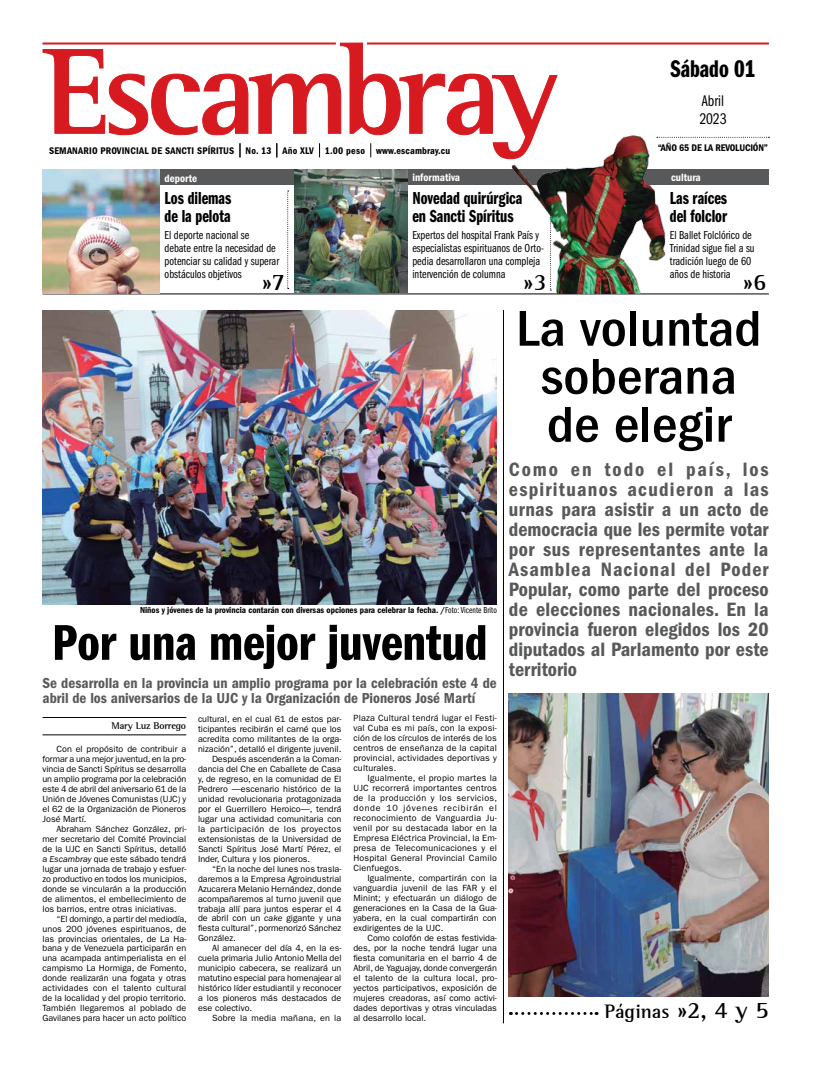
<style>
.page{position:relative;width:820px;height:1080px;background:#fff}
.page>*{position:absolute;margin:0;border:0;box-sizing:border-box;transform-origin:0 0}
.t1{font:500 condensed 52px/48px "ITC Franklin Gothic Std";color:#000;text-align:center;scale:1.1 1}
.t2{font:52px "ITC Franklin Gothic Std Dm Cp";color:#000;scale:1.1 1}
.t3{font:25px "ITC Franklin Gothic Std Dm Cp";color:#000}
.t4{font:700 24px "AT Rotis Semi Serif";color:#000}
.t5{font:20px/20px "ITC Franklin Gothic Std Dm Cd";letter-spacing:.01em;color:#58595b;text-align:justify}
.t6{font:700 20px "AT Rotis Semi Serif";color:#000}
.t7{font:18px/18px "ITC Franklin Gothic Std Dm Cp";color:#000}
.t8{font:16px/18px "ITC Franklin Gothic Std Bk Cp";color:#000}
.t9{font:15px/15px "ITC Franklin Gothic Std Dm Cd";color:#58595b}
.t10{font:12px/13px "ITC Franklin Gothic Std Bk Cp";color:#000}
.t11{font:11px "ITC Franklin Gothic Std Dm Cd";color:#fff}
.t12{font:10px "ITC Franklin Gothic Std Dm Cd";letter-spacing:.02em;color:#000}
.t13{font:700 10px "AT Rotis Semi Serif";letter-spacing:-.02em;color:#000}
.t14{font:9px/10px "ITC Franklin Gothic Std";color:#000;text-align:justify}
.t15{font:9px "ITC Franklin Gothic Std Dm Cd";color:#000}
.t16{font:9px "ITC Franklin Gothic Std";letter-spacing:.035em;color:#000}
.t17{font:9px "ITC Franklin Gothic Std";letter-spacing:.02em;color:#000}
.s1{font-family:"ITC Franklin Gothic Std Bk Cp"}
.s2{font-style:italic}
.s3{font-size:24px}
</style>
<div class="page">
<hr style="left:43px;top:717px;width:143px;height:1px;background:#000">
<hr style="left:43px;top:734px;width:143px;height:1px;background:#000">
<div style="left:43px;top:169px;width:725px;height:16px;background:#58595b"></div>
<hr style="left:43px;top:293px;width:725px;height:1px;background:#000">
<svg style="left:287px;top:191px;width:2px;height:98px"></svg>
<svg style="left:42px;top:42px;width:516px;height:118px"></svg>
<hr style="left:367px;top:43px;width:401px;height:2px;background:#d71920">
<hr style="left:42px;top:43px;width:294px;height:2px;background:#d71920">
<svg style="left:680px;top:137px;width:89px;height:1px"></svg>
<img style="left:294px;top:169px;width:113px;height:124px">
<img style="left:43px;top:169px;width:116px;height:124px">
<svg style="left:510px;top:1012px;width:86px;height:3px"></svg>
<hr style="left:503px;top:310px;width:1px;height:713px;background:#000">
<img style="left:43px;top:310px;width:453px;height:294px">
<img style="left:508px;top:693px;width:260px;height:303px">
<img style="left:510px;top:95px;width:169px;height:198px">
<p class="t12" style="left:49px;top:145px;width:261px">Semanario provincial de sancti spíritus No. 13 Año XLV</p>
<p class="t12" style="left:325px;top:145px;width:127px">1.00 peso www.escambray.cu</p>
<h2 class="t3" style="left:670px;top:55px;width:86px">Sábado 01</h2>
<h3 class="t8" style="left:699px;top:92px;width:29px">Abril<br>2023</h3>
<p class="t12" style="left:657px;top:142px;width:64px">“AÑO 65 DE LA REVOLUCI</p>
<p class="t12" style="left:752px;top:142px;width:17px">ÓN”</p>
<p class="t11" style="left:412px;top:171px;width:49px">informativa</p>
<p class="t11" style="left:164px;top:172px;width:34px">deporte</p>
<p class="t11" style="left:670px;top:171px;width:31px">cultura</p>
<h3 class="t7" style="left:669px;top:190px;width:59px">Las raíces del folclor</h3>
<h3 class="t7" style="left:412px;top:189px;width:111px">Novedad quirúrgica en Sancti Spíritus</h3>
<h3 class="t7" style="left:164px;top:189px;width:68px">Los dilemas de la pelota</h3>
<h3 class="t10" style="left:412px;top:229px;width:133px">Expertos del hospital Frank País y especialistas espirituanos de Orto&shy;pedia desarrollaron una compleja intervención de columna</h3>
<h3 class="t10" style="left:164px;top:229px;width:116px">El deporte nacional se<br>debate entre la necesidad de potenciar su calidad y superar obstáculos objetivos</h3>
<h3 class="t10" style="left:669px;top:229px;width:86px">El Ballet Folclórico de<br>Trinidad sigue fiel a su tradición luego de 60 años de historia</h3>
<h3 class="t4" style="left:523px;top:268px;width:25px">»3</h3>
<h3 class="t4" style="left:742px;top:268px;width:25px">»6</h3>
<h3 class="t4" style="left:261px;top:268px;width:25px">»7</h3>
<p class="t15" style="left:140px;top:605px;width:358px">Niños y jóvenes de la provincia contarán con diversas opciones para celebrar la fecha. /<span class="s1">Foto: Vicente Brito</span></p>
<h1 class="t2" style="left:52px;top:614px;width:397px">Por una mejor juventud</h1>
<h3 class="t9" style="left:43px;top:676px;width:455px">Se desarrolla en la provincia un amplio programa por la celebración este 4 de abril de los aniversarios de la UJC y la Organización de Pioneros José Martí</h3>
<p class="t14" style="left:198px;top:714px;width:145px">cultural, en el cual 61 de estos par-</p>
<p class="t14" style="left:198px;top:724px;width:145px">ticipantes recibirán el carné que los</p>
<p class="t14" style="left:198px;top:734px;width:145px">acredita como militantes de la orga-</p>
<p class="t14" style="left:198px;top:744px;width:145px">nización”, detalló el dirigente juvenil.</p>
<p class="t14" style="left:212px;top:754px;width:131px">Después ascenderán a la Coman-</p>
<p class="t14" style="left:198px;top:764px;width:145px">dancia del Che en Caballete de Casa</p>
<p class="t14" style="left:198px;top:774px;width:145px">y, de regreso, en la comunidad de El</p>
<p class="t14" style="left:198px;top:784px;width:145px">Pedrero —escenario histórico de la</p>
<p class="t14" style="left:198px;top:794px;width:145px">unidad revolucionaria protagonizada</p>
<p class="t14" style="left:198px;top:804px;width:145px">por el Guerrillero Heroico—, tendrá</p>
<p class="t14" style="left:198px;top:814px;width:145px">lugar una actividad comunitaria con</p>
<p class="t16" style="left:198px;top:823px;width:145px">la participación de los proyectos</p>
<p class="t14" style="left:198px;top:834px;width:145px">extensionistas de la Universidad de</p>
<p class="t14" style="left:198px;top:844px;width:145px">Sancti Spíritus José Martí Pérez, el</p>
<p class="t14" style="left:198px;top:854px;width:114px">Inder, Cultura y los pioneros.</p>
<p class="t14" style="left:212px;top:864px;width:131px">“En la noche del lunes nos trasla-</p>
<p class="t14" style="left:198px;top:874px;width:145px">daremos a la Empresa Agroindustrial</p>
<p class="t14" style="left:198px;top:884px;width:145px">Azucarera Melanio Hernández, donde</p>
<p class="t14" style="left:198px;top:894px;width:145px">acompañaremos al turno juvenil que</p>
<p class="t14" style="left:198px;top:904px;width:145px">trabaja allí para juntos esperar el 4</p>
<p class="t14" style="left:198px;top:914px;width:145px">de abril con un <span class="s2">cake</span> gigante y una</p>
<p class="t14" style="left:198px;top:924px;width:145px">fiesta cultural”, pormenorizó Sánchez</p>
<p class="t14" style="left:198px;top:934px;width:39px">González.</p>
<p class="t14" style="left:212px;top:944px;width:131px">Al amanecer del día 4, en la es-</p>
<p class="t14" style="left:198px;top:954px;width:145px">cuela primaria Julio Antonio Mella del</p>
<p class="t14" style="left:198px;top:964px;width:145px">municipio cabecera, se realizará un</p>
<p class="t14" style="left:198px;top:974px;width:145px">matutino especial para homenajear al</p>
<p class="t14" style="left:198px;top:984px;width:145px">histórico líder estudiantil y reconocer</p>
<p class="t14" style="left:198px;top:994px;width:145px">a los pioneros más destacados de</p>
<p class="t14" style="left:198px;top:1004px;width:56px">ese colectivo.</p>
<p class="t17" style="left:212px;top:1013px;width:131px">Sobre la media mañana, en la</p>
<p class="t14" style="left:353px;top:714px;width:145px">Plaza Cultural tendrá lugar el Festi&shy;val Cuba es mi país, con la exposi&shy;ción de los círculos de interés de los centros de enseñanza de la capital provincial, actividades deportivas y culturales.</p>
<p class="t14" style="left:353px;top:773px;width:145px;text-indent:14px">Igualmente, el propio martes la UJC recorrerá importantes centros de la producción y los servicios, donde 10 jóvenes recibirán el reconocimiento de Vanguardia Ju&shy;venil por su destacada labor en la Empresa Eléctrica Provincial, la Em&shy;presa de Telecomunicaciones y el Hospital General Provincial Camilo Cienfuegos.</p>
<p class="t14" style="left:353px;top:873px;width:145px;text-indent:14px">Igualmente, compartirán con la vanguardia juvenil de las FAR y el Minint; y efectuarán un diálogo de generaciones en la Casa de la Gua&shy;yabera, en la cual compartirán con exdirigentes de la UJC.</p>
<p class="t14" style="left:353px;top:933px;width:145px;text-indent:14px">Como colofón de estas festivida&shy;des, por la noche tendrá lugar una fiesta comunitaria en el barrio 4 de Abril, de Yaguajay, donde convergerán el talento de la cultura local, pro&shy;yectos participativos, exposición de mujeres creadoras, así como activi&shy;dades deportivas y otras vinculadas al desarrollo local.</p>
<p class="t13" style="left:112px;top:720px;width:76px">Mary Luz Borrego</p>
<p class="t14" style="left:43px;top:744px;width:145px;text-indent:14px">Con el propósito de contribuir a formar a una mejor juventud, en la pro&shy;vincia de Sancti Spíritus se desarrolla un amplio programa por la celebración este 4 de abril del aniversario 61 de la Unión de Jóvenes Comunistas (UJC) y el 62 de la Organización de Pioneros José Martí.</p>
<p class="t14" style="left:43px;top:824px;width:146px;text-indent:14px">Abraham Sánchez González, pri&shy;mer secretario del Comité Provincial de la UJC en Sancti Spíritus, detalló a <span class="s2">Escambray</span> que este sábado tendrá lugar una jornada de trabajo y esfuer&shy;zo productivo en todos los municipios, donde se vincularán a la producción de alimentos, el embellecimiento de los barrios, entre otras iniciativas.</p>
<p class="t14" style="left:43px;top:914px;width:146px;text-indent:14px">“El domingo, a partir del mediodía, unos 200 jóvenes espirituanos, de las provincias orientales, de La Ha&shy;bana y de Venezuela participarán en una acampada antimperialista en el campismo La Hormiga, de Fomento, donde realizarán una fogata y otras actividades con el talento cultural de la localidad y del propio territorio.<br>También llegaremos al poblado de Gavilanes para hacer un acto político</p>
<h1 class="t1" style="left:516px;top:305px;width:224px">La voluntad soberana de elegir</h1>
<p class="t5" style="left:508px;top:459px;width:261px">Como en todo el país, los espirituanos acudieron a las urnas para asistir a un acto de democracia que les permite votar por sus representantes ante la Asamblea Nacional del Poder Popular, como parte del proceso de elecciones nacionales. En la provincia fueron elegidos los 20 diputados al Parlamento por este territorio</p>
<h3 class="t6" style="left:604px;top:1000px;width:166px">Páginas <span class="s3">»2, 4 y 5</span></h3>
</div>
